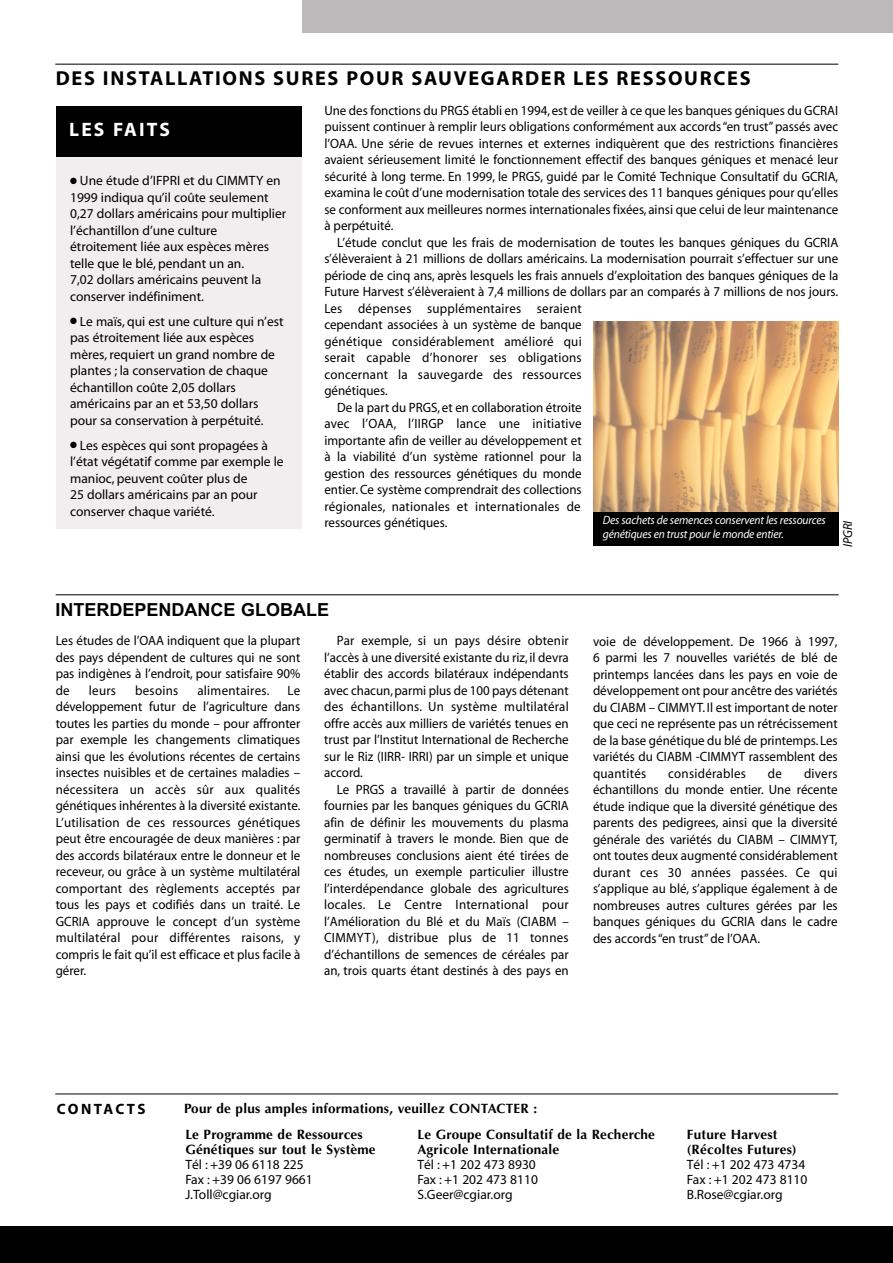
<style>
.page{position:relative;width:893px;height:1263px;background:#fff}
.page>*{position:absolute;margin:0;border:0;box-sizing:border-box;transform-origin:0 0}
.t1{font:700 20.25px "Myriad";letter-spacing:.085em;color:#000}
.t2{font:700 19.5px "Myriad";letter-spacing:.11em;color:#fff}
.t3{font:700 18px "Arial";color:#000}
.t4{font:700 15px "Myriad";letter-spacing:.155em;color:#000}
.t5{font:13.5px/16.5px "Myriad";color:#000;text-align:justify;scale:.96 1}
.t6{font:13.5px/16.5px "Myriad";color:#000}
.t7{font:13.5px "Myriad";letter-spacing:.02em;color:#000;scale:.96 1}
.t8{font:700 13.5px/15px "Optima";letter-spacing:.015em;color:#000}
.t9{font:italic 13.2px "Myriad";letter-spacing:-.005em;color:#000;scale:.96 1}
.t10{font:italic 12px/13.5px "Myriad";letter-spacing:-.015em;color:#fff;scale:.96 1}
</style>
<div class="page">
<div style="left:0;top:1226px;width:892px;height:37px;background:#000"></div>
<hr style="left:55px;top:1094px;width:783px;height:1px;background:#000">
<div style="left:302px;top:0;width:590px;height:32px;background:#bbb9b9"></div>
<hr style="left:55px;top:64px;width:783px;height:1px;background:#000">
<div style="left:56px;top:157px;width:245px;height:371px;background:#f1eeef"></div>
<div style="left:56px;top:106px;width:245px;height:51px;background:#000"></div>
<img style="left:593px;top:322px;width:245px;height:190px">
<div style="left:592px;top:512px;width:246px;height:34px;background:#000"></div>
<hr style="left:56px;top:594px;width:782px;height:1px;background:#000">
<h1 class="t1" style="left:56px;top:70px;width:696px">DES INSTALLATIONS SURES POUR SAUVEGARDER LES RESSOURCES</h1>
<p class="t5" style="left:324px;top:103px;width:537px">Une des fonctions du PRGS établi en 1994, est de veiller à ce que les banques géniques du GCRAI puissent continuer à remplir leurs obligations conformément aux accords “en trust” passés avec l’OAA. Une série de revues internes et externes indiquèrent que des restrictions financières avaient sérieusement limité le fonctionnement effectif des banques géniques et menacé leur sécurité à long terme. En 1999, le PRGS, guidé par le Comité Technique Consultatif du GCRIA, examina le coût d’une modernisation totale des services des 11 banques géniques pour qu’elles se conforment aux meilleures normes internationales fixées, ainsi que celui de leur maintenance à perpétuité.</p>
<p class="t5" style="left:337px;top:235px;width:523px">L’étude conclut que les frais de modernisation de toutes les banques géniques du GCRIA</p>
<p class="t5" style="left:324px;top:252px;width:537px">s’élèveraient à 21 millions de dollars américains. La modernisation pourrait s’effectuer sur une</p>
<p class="t5" style="left:324px;top:268px;width:537px">période de cinq ans, après lesquels les frais annuels d’exploitation des banques géniques de la</p>
<p class="t5" style="left:324px;top:285px;width:537px">Future Harvest s’élèveraient à 7,4 millions de dollars par an comparés à 7 millions de nos jours.</p>
<p class="t7" style="left:324px;top:303px;width:269px">Les dépenses supplémentaires seraient</p>
<p class="t5" style="left:324px;top:318px;width:269px">cependant associées à un système de banque</p>
<p class="t7" style="left:324px;top:336px;width:269px">génétique considérablement amélioré qui</p>
<p class="t7" style="left:324px;top:353px;width:269px">serait capable d’honorer ses obligations</p>
<p class="t7" style="left:324px;top:369px;width:269px">concernant la sauvegarde des ressources</p>
<p class="t5" style="left:324px;top:384px;width:68px">génétiques.</p>
<p class="t5" style="left:337px;top:400px;width:256px">De la part du PRGS, et en collaboration étroite</p>
<p class="t7" style="left:324px;top:419px;width:269px">avec l’OAA, l’IIRGP lance une initiative</p>
<p class="t5" style="left:324px;top:433px;width:269px">importante afin de veiller au développement et</p>
<p class="t5" style="left:324px;top:450px;width:269px">à la viabilité d’un système rationnel pour la</p>
<p class="t5" style="left:324px;top:466px;width:269px">gestion des ressources génétiques du monde</p>
<p class="t5" style="left:324px;top:483px;width:269px">entier. Ce système comprendrait des collections</p>
<p class="t7" style="left:324px;top:501px;width:268px">régionales, nationales et internationales de</p>
<p class="t5" style="left:324px;top:516px;width:130px">ressources génétiques.</p>
<p class="t10" style="left:603px;top:515px;width:234px">Des sachets de semences conservent les ressources génétiques en trust pour le monde entier.</p>
<h2 class="t2" style="left:69px;top:123px;width:102px">LES FAITS</h2>
<p class="t6" style="left:70px;top:173px;width:218px">● Une étude d’IFPRI et du CIMMTY en 1999 indiqua qu’il coûte seulement 0,27 dollars américains pour multiplier l’échantillon d’une culture étroitement liée aux espèces mères telle que le blé, pendant un an.<br>7,02 dollars américains peuvent la conserver indéfiniment.</p>
<p class="t6" style="left:70px;top:314px;width:215px">● Le maïs, qui est une culture qui n’est pas étroitement liée aux espèces mères, requiert un grand nombre de plantes ; la conservation de chaque échantillon coûte 2,05 dollars américains par an et 53,50 dollars pour sa conservation à perpétuité.</p>
<p class="t6" style="left:70px;top:438px;width:215px">● Les espèces qui sont propagées à l’état végétatif comme par exemple le manioc, peuvent coûter plus de<br>25 dollars américains par an pour conserver chaque variété.</p>
<p class="t9" style="left:842px;top:547px;width:29px;rotate:-90deg">IPGRI</p>
<h3 class="t3" style="left:56px;top:603px;width:275px">INTERDEPENDANCE GLOBALE</h3>
<p class="t5" style="left:56px;top:634px;width:256px">Les études de l’OAA indiquent que la plupart des pays dépendent de cultures qui ne sont pas indigènes à l’endroit, pour satisfaire 90% de</p>
<p class="t5" style="left:324px;top:634px;width:256px;text-indent:13px">Par exemple, si un pays désire obtenir l’accès à une diversité existante du riz, il devra établir des accords bilatéraux indépendants avec chacun, parmi plus de 100 pays détenant des échantillons. Un système multilatéral offre accès aux milliers de variétés tenues en trust par l’Institut International de Recherche sur le Riz (IIRR- IRRI) par un simple et unique accord.</p>
<p class="t5" style="left:324px;top:782px;width:256px;text-indent:13px">Le PRGS a travaillé à partir de données fournies par les banques géniques du GCRIA afin de définir les mouvements du plasma germinatif à travers le monde. Bien que de nombreuses conclusions aient été tirées de ces études, un exemple particulier illustre l’interdépendance globale des agricultures locales. Le Centre International pour l’Amélioration du Blé et du Maïs (CIABM – CIMMYT), distribue plus de 11 tonnes d’échantillons de semences de céréales par an, trois quarts étant destinés à des pays en</p>
<p class="t5" style="left:89px;top:683px;width:30px">leurs</p>
<p class="t7" style="left:135px;top:685px;width:46px">besoins</p>
<p class="t7" style="left:197px;top:685px;width:76px">alimentaires.</p>
<p class="t5" style="left:56px;top:683px;width:256px;text-indent:232px">Le développement futur de l’agriculture dans toutes les parties du monde – pour affronter par exemple les changements climatiques ainsi que les évolutions récentes de certains insectes nuisibles et de certaines maladies – nécessitera un accès sûr aux qualités génétiques inhérentes à la diversité existante.<br>L’utilisation de ces ressources génétiques peut être encouragée de deux manières : par des accords bilatéraux entre le donneur et le receveur, ou grâce à un système multilatéral comportant des règlements acceptés par tous les pays et codifiés dans un traité. Le GCRIA approuve le concept d’un système multilatéral pour différentes raisons, y compris le fait qu’il est efficace et plus facile à gérer.</p>
<p class="t5" style="left:593px;top:634px;width:256px">voie de développement. De 1966 à 1997, 6 parmi les 7 nouvelles variétés de blé de printemps lancées dans les pays en voie de développement ont pour ancêtre des variétés du CIABM – CIMMYT. Il est important de noter que ceci ne représente pas un rétrécissement de la base génétique du blé de printemps. Les variétés du CIABM -CIMMYT rassemblent des quantités</p>
<p class="t5" style="left:593px;top:766px;width:256px;text-indent:211px">divers échantillons du monde entier. Une récente étude indique que la diversité génétique des parents des pedigrees, ainsi que la diversité générale des variétés du CIABM – CIMMYT, ont toutes deux augmenté considérablement durant ces 30 années passées. Ce qui s’applique au blé, s’applique également à de nombreuses autres cultures gérées par les banques géniques du GCRIA dans le cadre des accords “en trust” de l’OAA.</p>
<p class="t7" style="left:668px;top:768px;width:82px">considérables</p>
<p class="t5" style="left:767px;top:766px;width:16px">de</p>
<p class="t4" style="left:57px;top:1104px;width:90px">CONTACTS</p>
<p class="t8" style="left:184px;top:1102px;width:354px">Pour de plus amples informations, veuillez CONTACTER :</p>
<p class="t8" style="left:185px;top:1128px;width:192px">Le Programme de Ressources<br>Génétiques sur tout le Système</p>
<p class="t6" style="left:185px;top:1158px;width:129px;line-height:15px">Tél : +39 06 6118 225<br>Fax : +39 06 6197 9661<br>J.Toll@cgiar.org</p>
<p class="t8" style="left:417px;top:1128px;width:239px">Le Groupe Consultatif de la Recherche<br>Agricole Internationale</p>
<p class="t6" style="left:417px;top:1158px;width:122px;line-height:15px">Tél : +1 202 473 8930<br>Fax : +1 202 473 8110<br>S.Geer@cgiar.org</p>
<p class="t8" style="left:687px;top:1128px;width:111px">Future Harvest (Récoltes Futures)</p>
<p class="t6" style="left:687px;top:1158px;width:122px;line-height:15px">Tél : +1 202 473 4734<br>Fax : +1 202 473 8110<br>B.Rose@cgiar.org</p>
</div>
